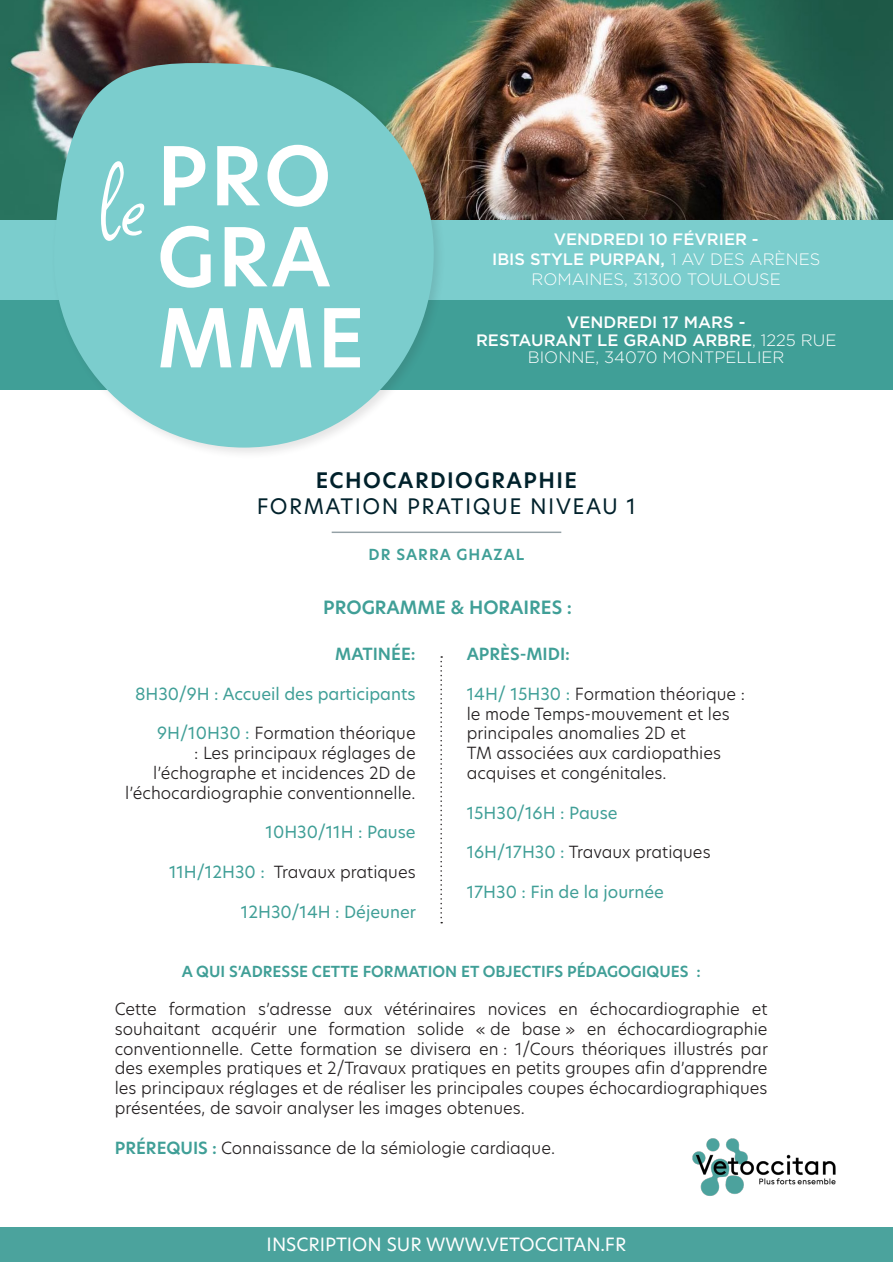
<style>
.page{position:relative;width:893px;height:1263px;background:#fff}
.page>*{position:absolute;margin:0;border:0;box-sizing:border-box;transform-origin:0 0}
.t1{font:112.5px "Square Peg";color:#fff}
.t2{font:600 79.5px "New Hero";letter-spacing:.03em;color:#fff}
.t3{font:21px "New Hero";letter-spacing:.07em;color:#00212b}
.t4{font:600 21px "New Hero";letter-spacing:.07em;color:#00212b}
.t5{font:18px "New Hero";color:#fff}
.t6{font:600 18px "New Hero";color:#409f97}
.t7{font:300 16.5px/19.8px "New Hero";color:#231f20}
.t8{font:300 16.5px/19.8px "Gotham";color:#fff;text-align:center}
.t9{font:16.5px "New Hero";color:#409f97}
.t10{font:500 16.5px "Gotham";color:#fff}
.t11{font:600 16.5px "New Hero";color:#409f97}
.t12{font:600 15px "New Hero";color:#409f97}
.t13{font:600 15px "New Hero";letter-spacing:.07em;color:#409f97}
.s1{font-weight:500}
.s2{font-weight:400;color:#409f97}
.s3{font-weight:600;color:#409f97}
</style>
<div class="page">
<img style="left:0;top:0;width:893px;height:220px">
<div style="left:0;top:220px;width:893px;height:90px;background:#7bcdcd"></div>
<div style="left:0;top:300px;width:893px;height:90px;background:#409f97"></div>
<div style="left:0;top:1228px;width:893px;height:34px;background:#4ba39d"></div>
<hr style="left:332px;top:531px;width:229px;height:2px;background:#00212b">
<img style="left:692px;top:1138px;width:144px;height:58px">
<div style="left:50px;top:59px;width:396px;height:401px;background:#231f20;opacity:.12"></div>
<svg style="left:47px;top:63px;width:387px;height:385px;fill:#7bcdcd"></svg>
<svg style="left:440px;top:656px;width:2px;height:267px"></svg>
<p class="t1" style="left:100px;top:119px;width:48px">le</p>
<p class="t2" style="left:157px;top:122px;width:176px">PRO</p>
<p class="t2" style="left:157px;top:203px;width:175px">GRA</p>
<p class="t2" style="left:157px;top:284px;width:209px">MME</p>
<p class="t10" style="left:554px;top:229px;width:206px">VENDREDI 10 FÉVRIER -</p>
<p class="t8" style="left:492px;top:249px;width:330px"><span class="s1">IBIS STYLE PURPAN,</span> 1 AV DES ARÈNES<br>ROMAINES, 31300 TOULOUSE</p>
<p class="t10" style="left:567px;top:312px;width:180px">VENDREDI 17 MARS -</p>
<p class="t8" style="left:476px;top:332px;width:362px;line-height:16.5px"><span class="s1">RESTAURANT LE GRAND ARBRE</span>, 1225 RUE<br>BIONNE, 34070 MONTPELLIER</p>
<p class="t4" style="left:316px;top:466px;width:263px">ECHOCARDIOGRAPHIE</p>
<p class="t3" style="left:257px;top:491px;width:381px">FORMATION PRATIQUE NIVEAU 1</p>
<p class="t13" style="left:369px;top:545px;width:157px">DR SARRA GHAZAL</p>
<p class="t6" style="left:323px;top:595px;width:250px">PROGRAMME &amp; HORAIRES :</p>
<p class="t11" style="left:335px;top:643px;width:82px">MATINÉE:</p>
<p class="t9" style="left:135px;top:682px;width:282px">8H30/9H : Accueil des participants</p>
<p class="t7" style="left:125px;top:723px;width:292px;text-align:right"><span class="s2">9H/10H30 :</span> Formation théorique<br>: Les principaux réglages de l’échographe et incidences 2D de l’échocardiographie conventionnelle.</p>
<p class="t9" style="left:266px;top:821px;width:152px">10H30/11H : Pause</p>
<p class="t7" style="left:169px;top:862px;width:248px"><span class="s2">11H/12H30 :</span> Travaux pratiques</p>
<p class="t9" style="left:241px;top:900px;width:177px">12H30/14H : Déjeuner</p>
<p class="t11" style="left:467px;top:643px;width:105px">APRÈS-MIDI:</p>
<p class="t7" style="left:467px;top:683px;width:280px"><span class="s2">14H/ 15H30 :</span> Formation théorique : le mode Temps-mouvement et les principales anomalies 2D et</p>
<p class="t7" style="left:467px;top:743px;width:256px">TM associées aux cardiopathies acquises et congénitales.</p>
<p class="t9" style="left:467px;top:801px;width:152px">15H30/16H : Pause</p>
<p class="t7" style="left:467px;top:842px;width:245px"><span class="s2">16H/17H30 :</span> Travaux pratiques</p>
<p class="t9" style="left:467px;top:880px;width:199px">17H30 : Fin de la journée</p>
<p class="t12" style="left:182px;top:961px;width:520px">A QUI S’ADRESSE CETTE FORMATION ET OBJECTIFS PÉDAGOGIQUES :</p>
<p class="t7" style="left:115px;top:999px;width:655px;text-align:justify">Cette formation s’adresse aux vétérinaires novices en échocardiographie et souhaitant acquérir une formation solide « de base » en échocardiographie conventionnelle. Cette formation se divisera en : 1/Cours théoriques illustrés par des exemples pratiques et 2/Travaux pratiques en petits groupes afin d’apprendre les principaux réglages et de réaliser les principales coupes échocardiographiques présentées, de savoir analyser les images obtenues.</p>
<p class="t7" style="left:115px;top:1137px;width:442px"><span class="s3">PRÉREQUIS :</span> Connaissance de la sémiologie cardiaque.</p>
<p class="t5" style="left:267px;top:1232px;width:361px">INSCRIPTION SUR WWW.VETOCCITAN.FR</p>
</div>
